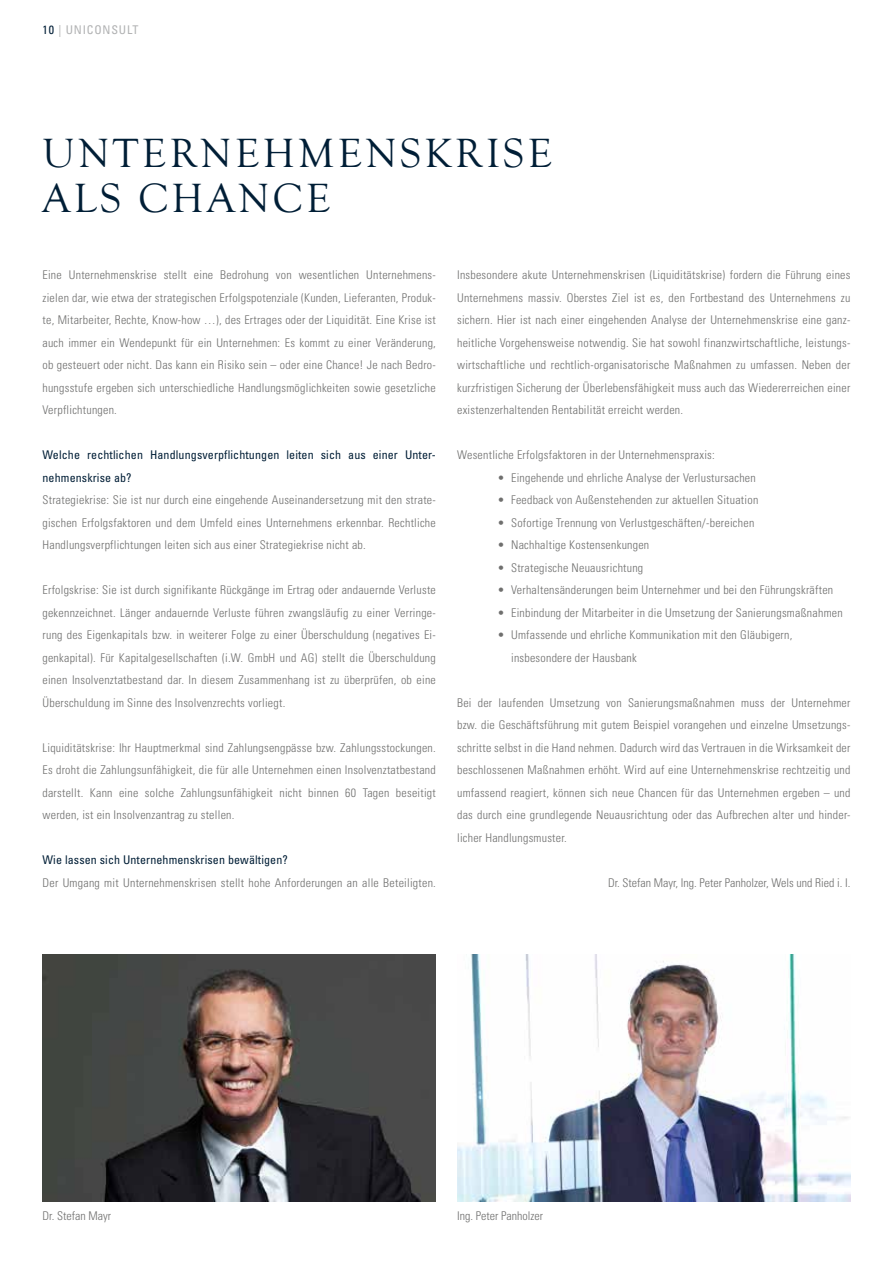
<style>
.page{position:relative;width:893px;height:1263px;background:#fff}
.page>*{position:absolute;margin:0;border:0;box-sizing:border-box;transform-origin:0 0}
.t1{font:42px/45px "Goudy Old Style T";letter-spacing:.08em;color:#001e36}
.t2{font:300 condensed 12px/22.5px "Univers";letter-spacing:.02em;color:#6f6f6e;text-align:justify}
.t3{font:condensed 12px/22.5px "Univers";letter-spacing:.01em;color:#001e36}
.t4{font:300 condensed 12px "Univers";color:#6f6f6e}
.t5{font:condensed 12px "Univers";letter-spacing:.07em;color:#b1b2b3}
.s1{color:#001e36}
</style>
<div class="page">
<img style="left:43px;top:954px;width:393px;height:247px">
<img style="left:457px;top:954px;width:393px;height:247px">
<p class="t5" style="left:43px;top:22px;width:98px"><span class="s1">10</span> | UNICONSULT</p>
<h1 class="t1" style="left:43px;top:131px;width:511px">UNTERNEHMENSKRISE<br>ALS CHANCE</h1>
<p class="t2" style="left:43px;top:264px;width:395px">Eine Unternehmenskrise stellt eine Bedrohung von wesentlichen Unternehmens&shy;zielen dar, wie etwa der strategischen Erfolgspotenziale (Kunden, Lieferanten, Produk&shy;te, Mitarbeiter, Rechte, Know-how …), des Ertrages oder der Liquidität. Eine Krise ist auch immer ein Wendepunkt für ein Unternehmen: Es kommt zu einer Veränderung, ob gesteuert oder nicht. Das kann ein Risiko sein – oder eine Chance! Je nach Bedro&shy;hungsstufe ergeben sich unterschiedliche Handlungsmöglichkeiten sowie gesetzliche Verpflichtungen.</p>
<p class="t3" style="left:43px;top:443px;width:395px">Welche rechtlichen Handlungsverpflichtungen leiten sich aus einer Unter&shy;nehmenskrise ab?</p>
<p class="t2" style="left:43px;top:489px;width:395px">Strategiekrise: Sie ist nur durch eine eingehende Auseinandersetzung mit den strate&shy;gischen Erfolgsfaktoren und dem Umfeld eines Unternehmens erkennbar. Rechtliche Handlungsverpflichtungen leiten sich aus einer Strategiekrise nicht ab.</p>
<p class="t2" style="left:43px;top:579px;width:395px">Erfolgskrise: Sie ist durch signifikante Rückgänge im Ertrag oder andauernde Verluste gekennzeichnet. Länger andauernde Verluste führen zwangsläufig zu einer Verringe&shy;rung des Eigenkapitals bzw. in weiterer Folge zu einer Überschuldung (negatives Ei&shy;genkapital). Für Kapitalgesellschaften (i.W. GmbH und AG) stellt die Überschuldung einen Insolvenztatbestand dar. In diesem Zusammenhang ist zu überprüfen, ob eine Überschuldung im Sinne des Insolvenzrechts vorliegt.</p>
<p class="t2" style="left:43px;top:736px;width:395px">Liquiditätskrise: Ihr Hauptmerkmal sind Zahlungsengpässe bzw. Zahlungsstockungen.<br>Es droht die Zahlungsunfähigkeit, die für alle Unternehmen einen Insolvenztatbestand darstellt. Kann eine solche Zahlungsunfähigkeit nicht binnen 60 Tagen beseitigt werden, ist ein Insolvenzantrag zu stellen.</p>
<p class="t3" style="left:43px;top:848px;width:247px">Wie lassen sich Unternehmenskrisen bewältigen?</p>
<p class="t2" style="left:43px;top:871px;width:395px">Der Umgang mit Unternehmenskrisen stellt hohe Anforderungen an alle Beteiligten.</p>
<p class="t2" style="left:457px;top:264px;width:395px">Insbesondere akute Unternehmenskrisen (Liquiditätskrise) fordern die Führung eines Unternehmens massiv. Oberstes Ziel ist es, den Fortbestand des Unternehmens zu sichern. Hier ist nach einer eingehenden Analyse der Unternehmenskrise eine ganz&shy;heitliche Vorgehensweise notwendig. Sie hat sowohl finanzwirtschaftliche, leistungs&shy;wirtschaftliche und rechtlich-organisatorische Maßnahmen zu umfassen. Neben der kurzfristigen Sicherung der Überlebensfähigkeit muss auch das Wiedererreichen einer existenzerhaltenden Rentabilität erreicht werden.</p>
<p class="t2" style="left:457px;top:444px;width:259px">Wesentliche Erfolgsfaktoren in der Unternehmenspraxis:</p>
<p class="t2" style="left:498px;top:466px;width:260px">• Eingehende und ehrliche Analyse der Verlustursachen</p>
<p class="t2" style="left:498px;top:489px;width:262px">• Feedback von Außenstehenden zur aktuellen Situation</p>
<p class="t2" style="left:498px;top:511px;width:258px">• Sofortige Trennung von Verlustgeschäften/-bereichen</p>
<p class="t2" style="left:498px;top:534px;width:153px">• Nachhaltige Kostensenkungen</p>
<p class="t2" style="left:498px;top:556px;width:147px">• Strategische Neuausrichtung</p>
<p class="t2" style="left:498px;top:579px;width:337px">• Verhaltensänderungen beim Unternehmer und bei den Führungskräften</p>
<p class="t2" style="left:498px;top:601px;width:347px">• Einbindung der Mitarbeiter in die Umsetzung der Sanierungsmaßnahmen</p>
<p class="t2" style="left:511px;top:624px;width:283px;text-indent:-14px">• Umfassende und ehrliche Kommunikation mit den Gläubigern, insbesondere der Hausbank</p>
<p class="t2" style="left:457px;top:691px;width:395px">Bei der laufenden Umsetzung von Sanierungsmaßnahmen muss der Unternehmer bzw. die Geschäftsführung mit gutem Beispiel vorangehen und einzelne Umsetzungs&shy;schritte selbst in die Hand nehmen. Dadurch wird das Vertrauen in die Wirksamkeit der beschlossenen Maßnahmen erhöht. Wird auf eine Unternehmenskrise rechtzeitig und umfassend reagiert, können sich neue Chancen für das Unternehmen ergeben – und das durch eine grundlegende Neuausrichtung oder das Aufbrechen alter und hinder&shy;licher Handlungsmuster.</p>
<p class="t4" style="left:608px;top:875px;width:244px">Dr. Stefan Mayr, Ing. Peter Panholzer, Wels und Ried i. I.</p>
<p class="t4" style="left:43px;top:1208px;width:70px">Dr. Stefan Mayr</p>
<p class="t4" style="left:457px;top:1208px;width:87px">Ing. Peter Panholzer</p>
</div>
